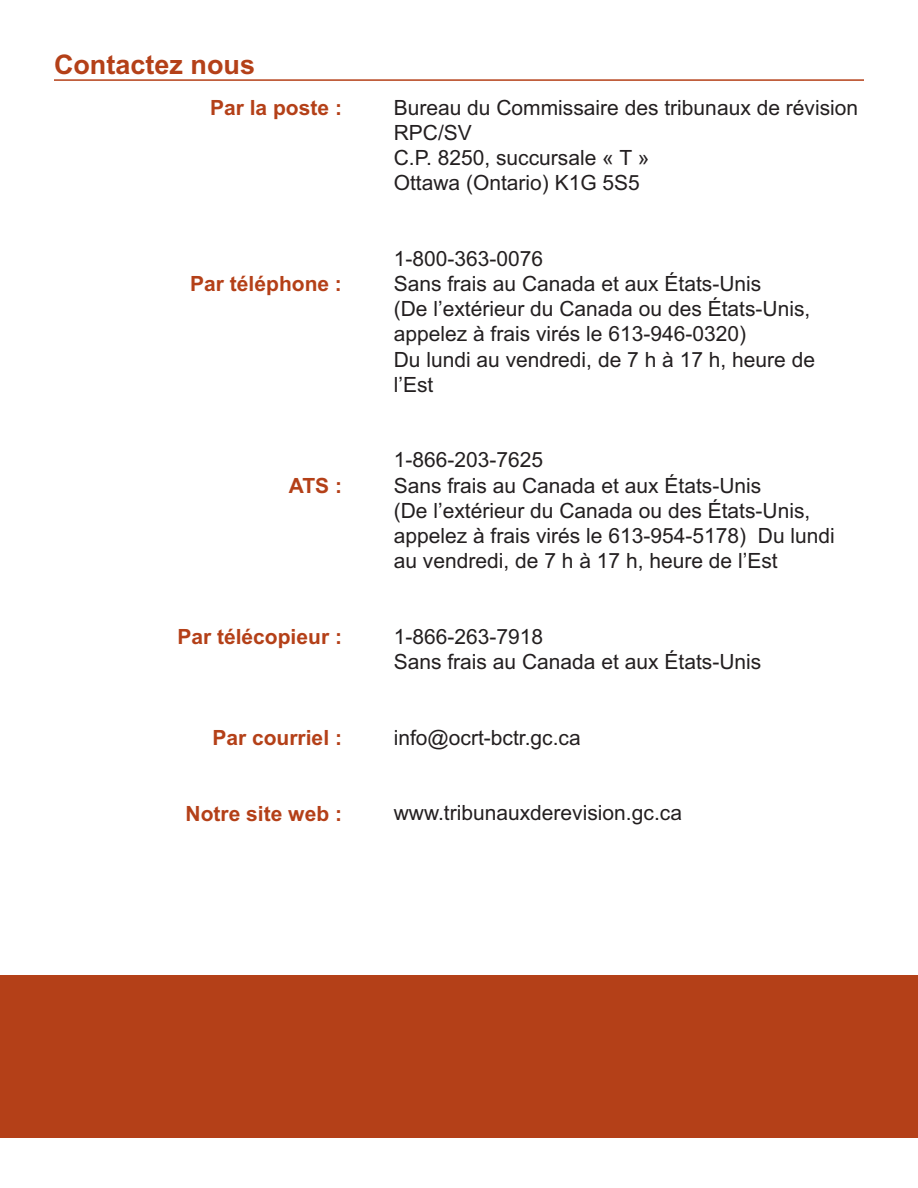
<style>
.page{position:relative;width:918px;height:1188px;background:#fff}
.page>*{position:absolute;margin:0;border:0;box-sizing:border-box;transform-origin:0 0}
.t1{font:700 27px "Arial";color:#b44018}
.t2{font:21px/25.2px "Arial";color:#231f20}
.t3{font:700 21px "Arial";color:#b44018}
</style>
<div class="page">
<div style="left:0;top:975px;width:918px;height:162px;background:#b44018"></div>
<hr style="left:54px;top:79px;width:810px;height:2px;background:#b44018">
<p class="t1" style="left:54px;top:49px;width:203px">Contactez nous</p>
<p class="t3" style="left:210px;top:96px;width:133px">Par la poste :</p>
<p class="t3" style="left:190px;top:272px;width:153px">Par téléphone :</p>
<p class="t3" style="left:289px;top:474px;width:55px">ATS :</p>
<p class="t3" style="left:177px;top:625px;width:166px">Par télécopieur :</p>
<p class="t3" style="left:212px;top:726px;width:131px">Par courriel :</p>
<p class="t3" style="left:186px;top:801px;width:158px">Notre site web :</p>
<p class="t2" style="left:394px;top:95px;width:466px">Bureau du Commissaire des tribunaux de révision<br>RPC/SV<br>C.P. 8250, succursale « T »<br>Ottawa (Ontario) K1G 5S5</p>
<p class="t2" style="left:394px;top:246px;width:423px">1-800-363-0076<br>Sans frais au Canada et aux États-Unis<br>(De l’extérieur du Canada ou des États-Unis, appelez à frais virés le 613-946-0320)<br>Du lundi au vendredi, de 7 h à 17 h, heure de l’Est</p>
<p class="t2" style="left:394px;top:448px;width:443px">1-866-203-7625<br>Sans frais au Canada et aux États-Unis<br>(De l’extérieur du Canada ou des États-Unis, appelez à frais virés le 613-954-5178) Du lundi au vendredi, de 7 h à 17 h, heure de l’Est</p>
<p class="t2" style="left:394px;top:624px;width:369px">1-866-263-7918<br>Sans frais au Canada et aux États-Unis</p>
<p class="t2" style="left:394px;top:725px;width:189px">info@ocrt-bctr.gc.ca</p>
<p class="t2" style="left:394px;top:800px;width:290px">www.tribunauxderevision.gc.ca</p>
</div>
